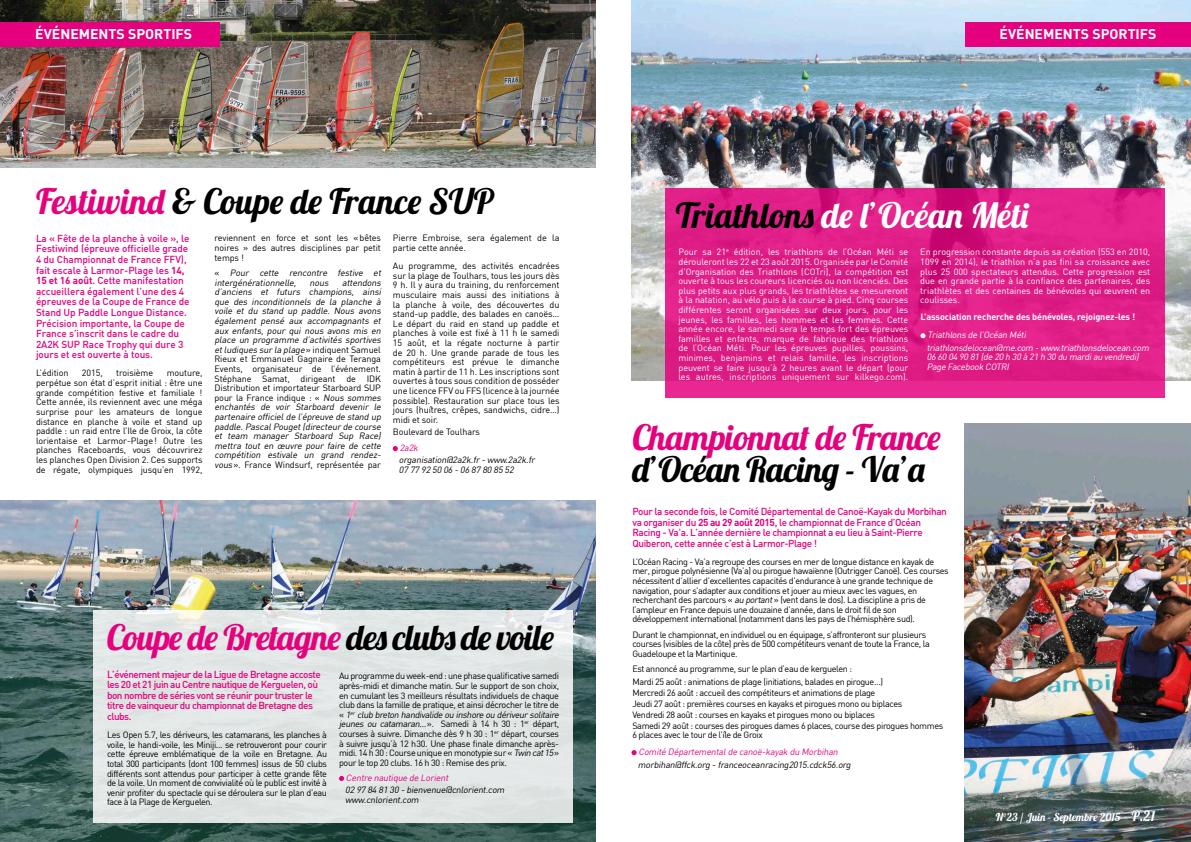
<style>
.page{position:relative;width:1191px;height:842px;background:#fff}
.page>*{position:absolute;margin:0;border:0;box-sizing:border-box;transform-origin:0 0}
.t1{font:35px "Lobster 1.4";letter-spacing:.015em;color:#e5007d}
.t2{font:35px "Lobster 1.4";letter-spacing:.02em;color:#000}
.t3{font:35px "Lobster 1.4";letter-spacing:.015em;color:#fff}
.t4{font:700 14px "DIN";color:#fff}
.t5{font:11px "Lobster 1.4";color:#fff}
.t6{font:500 10px/10.6px "DIN";letter-spacing:-.04em;color:#e5007d}
.t7{font:500 10px/10.6px "DIN";letter-spacing:-.01em;color:#e5007d}
.t8{font:9px/9.6px "DIN";letter-spacing:-.04em;color:#000}
.t9{font:9px/9.6px "DIN";color:#fff;text-align:justify}
.t10{font:italic 9px/9.6px "DIN";color:#000}
.t11{font:italic 9px/12.3px "DIN";color:#fff}
.t12{font:9px/9.6px "DIN";letter-spacing:-.01em;color:#000}
.t13{font:italic 9px "DIN";color:#e5007d}
.t14{font:700 9px "DIN";letter-spacing:-.01em;color:#fff}
.s1{color:#e5007d}
.s2{font-weight:700}
.s3{font-style:normal}
.s4{color:#000}
.s5{font-style:italic}
.s6{font-size:14px}
</style>
<div class="page">
<img style="left:0;top:0;width:595px;height:168px">
<img style="left:0;top:501px;width:595px;height:341px">
<div style="left:93px;top:610px;width:480px;height:213px;background:#e2e7e7"></div>
<div style="left:0;top:22px;width:220px;height:25px;background:#e5007d"></div>
<svg style="left:339px;top:776px;width:5px;height:5px"></svg>
<svg style="left:393px;top:446px;width:5px;height:5px"></svg>
<img style="left:631px;top:0;width:560px;height:380px">
<svg style="left:664px;top:188px;width:500px;height:209px;background:#df1e87"></svg>
<div style="left:965px;top:22px;width:226px;height:25px;background:#e5007d"></div>
<svg style="left:631px;top:750px;width:5px;height:5px"></svg>
<svg style="left:920px;top:333px;width:5px;height:5px"></svg>
<img style="left:964px;top:424px;width:227px;height:418px">
<h2 class="t4" style="left:35px;top:25px;width:158px">ÉVÉNEMENTS SPORTIFS</h2>
<h1 class="t2" style="left:36px;top:179px;width:459px"><span class="s1">Festiwind</span> &amp; Coupe de France SUP</h1>
<p class="t7" style="left:36px;top:232px;width:155px">La « Fête de la planche à voile », le<br>Festiwind (épreuve officielle grade<br>4 du Championnat de France FFV), fait escale à Larmor-Plage les <span class="s2">14,<br>15 et 16 août</span>. Cette manifestation accueillera également l’une des 4 épreuves de la Coupe de France de<br>Stand Up Paddle Longue Distance.<br>Précision importante, la Coupe de<br>France s’inscrit dans le cadre du<br>2A2K SUP Race Trophy qui dure 3 jours et est ouverte à tous.</p>
<p class="t12" style="left:36px;top:368px;width:34px">L’édition</p>
<p class="t8" style="left:82px;top:368px;width:22px">2015,</p>
<p class="t12" style="left:116px;top:368px;width:38px">troisième</p>
<p class="t8" style="left:36px;top:368px;width:168px;text-align:justify;text-indent:131px">mouture, perpétue son état d’esprit initial : être une grande compétition festive et familiale !<br>Cette année, ils reviennent avec une méga surprise pour les amateurs de longue distance en planche à voile et stand up paddle : un raid entre l’Ile de Groix, la côte lorientaise et Larmor-Plage! Outre les planches Raceboards, vous découvrirez les planches Open Division 2. Ces supports de régate, olympiques jusqu’en 1992,</p>
<p class="t8" style="left:214px;top:233px;width:168px;text-align:justify">reviennent en force et sont les «bêtes noires » des autres disciplines par petit temps !</p>
<p class="t10" style="left:214px;top:268px;width:170px"><span class="s3">«</span> Pour cette rencontre festive et intergénérationnelle,</p>
<p class="t10" style="left:214px;top:277px;width:170px;text-indent:127px">attendons d’anciens et futurs champions, ainsi que des inconditionnels de la planche à voile et du stand up paddle. Nous avons également pensé aux accompagnants et aux enfants, pour qui nous avons mis en place un programme d’activités sportives etludiques surla plage<span class="s3">» i n d i q u e n t Sa m u e l Rieux et Emmanuel Gagnaire de Teranga Events, organisateur de l’événement.<br>Stéphane Samat, dirigeant de IDK Distribution et importateur Starboard SUP pour la France indique : «</span> Nous sommes enchantés de voir Starboard devenir le partenaire officielde l’épreuve de stand up paddle.PascalPouget(directeurde course et team manager Starboard Sup Race) mettra tout en œuvre pour faire de cette compétition estivale un grand rendez&shy;vous<span class="s3">». France Windsurf, représentée par</span></p>
<p class="t10" style="left:310px;top:277px;width:23px">nous</p>
<p class="t12" style="left:393px;top:233px;width:168px">Pierre Embroise, sera également de la partie cette année.</p>
<p class="t8" style="left:393px;top:261px;width:168px;text-align:justify">Au programme, des activités encadrées sur la plage de Toulhars, tous les jours dès 9 h. Il y aura du training, du renforcement musculaire mais aussi des initiations à la planche à voile, des découvertes du stand-up paddle, des balades en canoës… Le départ du raid en stand up paddle et planches à voile est fixé à 11 h le samedi 15 août, et la régate nocturne à partir de 20 h. Une grande parade de tous les compétiteurs est prévue le dimanche matin à partir de 11 h. Les inscriptions sont ouvertes à tous sous condition de posséder une licence FFV ou FFS (licence à la journée possible). Restauration sur place tous les jours (huîtres, crêpes, sandwichs, cidre…) midi et soir.</p>
<p class="t12" style="left:393px;top:427px;width:89px">Boulevard de Toulhars</p>
<p class="t13" style="left:400px;top:442px;width:22px">2a2k</p>
<p class="t10" style="left:399px;top:455px;width:139px">organisation@2a2k.fr-www.2a2k.fr<br>07 77 92 50 06 -06 87 80 85 52</p>
<h1 class="t1" style="left:107px;top:615px;width:448px">Coupe de Bretagne <span class="s4">des clubs de voile</span></h1>
<p class="t6" style="left:107px;top:668px;width:215px">L’événement majeur de la Ligue de Bretagne accoste les 20 et 21 juin au Centre nautique de Kerguelen, où bon nombre de séries vont se réunir pour truster le titre de vainqueur du championnat de Bretagne des clubs.</p>
<p class="t8" style="left:107px;top:730px;width:221px;text-align:justify">Les Open 5.7, les dériveurs, les catamarans, les planches à voile, le handi-voile, les Miniji... se retrouveront pour courir cette épreuve emblématique de la voile en Bretagne. Au total 300 participants (dont 100 femmes) issus de 50 clubs différents sont attendus pour participer à cette grande fête de la voile. Un moment de convivialité où le public est invité à venir profiter du spectacle qui se déroulera sur le plan d’eau face à la Plage de Kerguelen.</p>
<p class="t8" style="left:339px;top:671px;width:223px">Au programme du week-end : une phase qualificative samedi après-midi et dimanche matin. Sur le support de son choix, en cumulant les 3 meilleurs résultats individuels de chaque club dans la famille de pratique, et ainsi décrocher le titre de « <span class="s5">1</span><sup>er</sup> <span class="s5">club breton handivalide ou inshore ou dériveursolitaire jeunes ou catamaran…</span>». Samedi à 14 h 30 : 1<sup>er</sup> départ, courses à suivre. Dimanche dès 9 h 30 : 1<sup>er</sup> départ, courses à suivre jusqu’à 12 h30. Une phase finale dimanche après&shy;midi. 14 h 30 : Course unique en monotypie sur « <span class="s5">Twin cat15</span>» pour le top 20 clubs. 16 h 30 : Remise des prix.</p>
<p class="t13" style="left:346px;top:772px;width:106px">Centre nautique de Lorient</p>
<p class="t10" style="left:345px;top:785px;width:163px">02 97 84 81 30 -bienvenue@cnlorient.com www.cnlorient.com</p>
<h2 class="t4" style="left:999px;top:25px;width:158px">ÉVÉNEMENTS SPORTIFS</h2>
<h1 class="t3" style="left:675px;top:193px;width:354px"><span class="s4">Triathlons</span> de l’Océan Méti</h1>
<p class="t9" style="left:678px;top:247px;width:231px">Pour sa 21<sup>e</sup> édition, les triathlons de l’Océan Méti se dérouleront les 22 et 23 août 2015. Organisée par le Comité d’Organisation des Triathlons (COTri), la compétition est ouverte à tous les coureurs licenciés ou non licenciés. Des plus petits aux plus grands, les triathlètes se mesureront à la natation, au vélo puis à la course à pied. Cinq courses différentes seront organisées sur deux jours, pour les jeunes, les familles, les hommes et les femmes. Cette année encore, le samedi sera le temps fort des épreuves familles et enfants, marque de fabrique des triathlons de l’Océan Méti. Pour les épreuves pupilles, poussins, minimes, benjamins et relais famille, les inscriptions peuvent se faire jusqu’à 2 heures avant le départ (pour les autres, inscriptions uniquement sur kilkego.com).</p>
<p class="t9" style="left:920px;top:247px;width:231px">En progression constante depuis sa création (553 en 2010, 1099 en 2014), le triathlon n’a pas fini sa croissance avec plus 25 000 spectateurs attendus. Cette progression est due en grande partie à la confiance des partenaires, des triathlètes et des centaines de bénévoles qui œuvrent en coulisses.</p>
<p class="t14" style="left:920px;top:311px;width:216px">L’association recherche des bénévoles, rejoignez-les !</p>
<p class="t11" style="left:926px;top:329px;width:226px">Triathlons de l’Océan Méti<br>triathlonsdelocean@me.com -www.triathlonsdelocean.com</p>
<p class="t11" style="left:926px;top:352px;width:216px;line-height:9.5px">06 60 04 90 81 (de 20 h 30 à 21 h 30 du mardiau vendredi)<br>Page Facebook COTRI</p>
<h1 class="t1" style="left:632px;top:415px;width:310px">Championnat de France</h1>
<h1 class="t2" style="left:632px;top:447px;width:294px">d’Océan Racing - Va’a</h1>
<p class="t6" style="left:632px;top:506px;width:316px">Pour la seconde fois, le Comité Départemental de Canoë-Kayak du Morbihan va organiser du <span class="s2">25 au 29 août 2015</span>, le championnat de France d’Océan Racing - Va’a. L’année dernière le championnat a eu lieu à Saint-Pierre Quiberon, cette année c’est à Larmor-Plage !</p>
<p class="t8" style="left:632px;top:557px;width:318px">L’Océan Racing - Va’a regroupe des courses en mer de longue distance en kayak de mer, pirogue polynésienne (Va’a) ou pirogue hawaïenne (Outrigger Canoë). Ces courses nécessitent d’allier d’excellentes capacités d’endurance à une grande technique de navigation, pour s’adapter aux conditions et jouer au mieux avec les vagues, en recherchant des parcours « <span class="s5">au portant</span>» (vent dans le dos). La discipline a pris de l’ampleur en France depuis une douzaine d’année, dans le droit fil de son développement international (notamment dans les pays de l’hémisphère sud).</p>
<p class="t8" style="left:632px;top:629px;width:299px">Durant le championnat, en individuel ou en équipage, s’affronteront sur plusieurs courses (visibles de la côte) près de 500 compétiteurs venant de toute la France, la<br>Guadeloupe et la Martinique.</p>
<p class="t8" style="left:632px;top:662px;width:252px;line-height:12.4px">Est annoncé au programme, sur le plan d’eau de kerguelen :<br>Mardi 25 août : animations de plage (initiations, balades en pirogue…)</p>
<p class="t8" style="left:632px;top:687px;width:312px;line-height:11px">Mercredi 26 août : accueil des compétiteurs et animations de plage<br>Jeudi 27 août : premières courses en kayaks et pirogues mono ou biplaces<br>Vendredi 28 août : courses en kayaks et pirogues mono ou biplaces<br>Samedi 29 août : courses des pirogues dames 6 places, course des pirogues hommes</p>
<p class="t8" style="left:632px;top:730px;width:132px">6 places avec le tour de l’île de Groix</p>
<p class="t13" style="left:638px;top:746px;width:203px">Comité Départementalde canoë-kayak du Morbihan</p>
<p class="t10" style="left:638px;top:759px;width:216px">morbihan@ffck.org -franceoceanracing2015.cdck56.org</p>
<p class="t5" style="left:996px;top:810px;width:161px">N°23 / Juin - Septembre 2015 <span class="s6">P.21</span></p>
</div>
